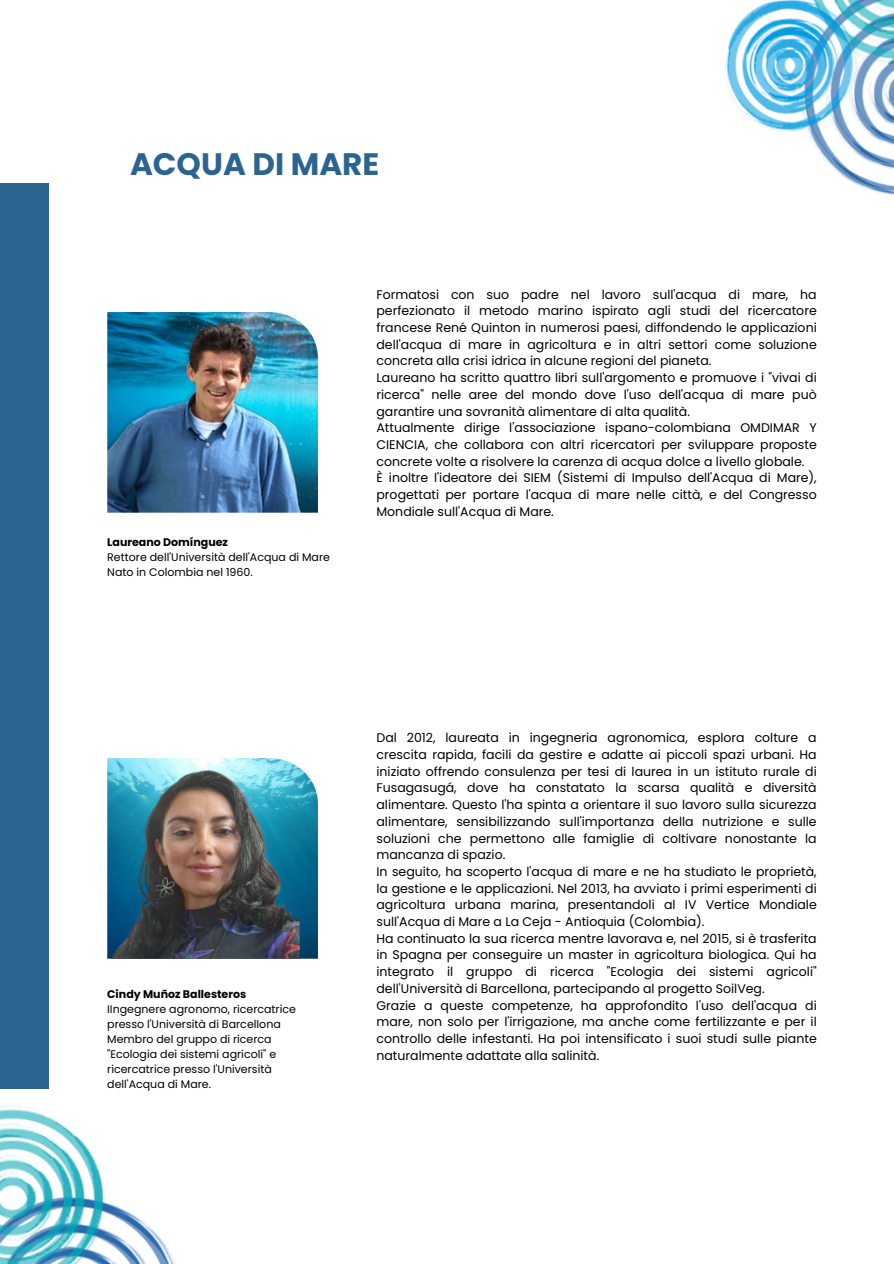
<style>
.page{position:relative;width:894px;height:1264px;background:#fff}
.page>*{position:absolute;margin:0;border:0;box-sizing:border-box;transform-origin:0 0}
.t1{font:700 31.05px "Poppins";color:#2c6491}
.t2{font:12.45px/16.6px "Poppins";color:#000}
.t3{font:10.95px/14.9px "Poppins";color:#000}
.t4{font:700 10.95px "Poppins";color:#000}
</style>
<div class="page">
<img style="left:107px;top:312px;width:211px;height:200px">
<img style="left:300px;top:768px;width:18px;height:190px">
<img style="left:107px;top:758px;width:193px;height:200px">
<div style="left:0;top:183px;width:49px;height:905px;background:#2c6491"></div>
<img style="left:725px;top:0;width:168px;height:195px">
<img style="left:0;top:1088px;width:175px;height:175px">
<p class="t1" style="left:130px;top:142px;width:251px">ACQUA DI MARE</p>
<p class="t4" style="left:107px;top:534px;width:122px">Laureano Domínguez</p>
<p class="t3" style="left:107px;top:549px;width:224px">Rettore dell'Università dell'Acqua di Mare</p>
<p class="t3" style="left:107px;top:564px;width:147px">Nato in Colombia nel 1960.</p>
<p class="t2" style="left:376px;top:286px;width:441px">Formatosi con suo padre nel lavoro sull'acqua di mare, ha perfezionato il metodo marino ispirato agli studi del ricercatore francese René Quinton in numerosi paesi, diffondendo le applicazioni dell'acqua di mare in agricoltura e in altri settori come soluzione concreta alla crisi idrica in alcune regioni del pianeta.<br>Laureano ha scritto quattro libri sull'argomento e promuove i "vivai di ricerca" nelle aree del mondo dove l'uso dell'acqua di mare può garantire una sovranità alimentare di alta qualità.<br>Attualmente dirige l'associazione ispano-colombiana OMDIMAR Y CIENCIA, che collabora con altri ricercatori per sviluppare proposte concrete volte a risolvere la carenza di acqua dolce a livello globale.<br>È inoltre l'ideatore dei SIEM (Sistemi di Impulso dell'Acqua di Mare), progettati per portare l'acqua di mare nelle città, e del Congresso Mondiale sull'Acqua di Mare.</p>
<p class="t4" style="left:107px;top:986px;width:140px">Cindy Muñoz Ballesteros</p>
<p class="t3" style="left:107px;top:1002px;width:190px">IIngegnere agronomo, ricercatrice presso l'Università di Barcellona</p>
<p class="t3" style="left:107px;top:1031px;width:170px">Membro del gruppo di ricerca "Ecologia dei sistemi agricoli" e ricercatrice presso l'Università dell'Acqua di Mare.</p>
<h2 class="t2" style="left:376px;top:729px;width:441px">Dal 2012, laureata in ingegneria agronomica, esplora colture a crescita rapida, facili da gestire e adatte ai piccoli spazi urbani. Ha iniziato offrendo consulenza per tesi di laurea in un istituto rurale di Fusagasugá, dove ha constatato la scarsa qualità e diversità alimentare. Questo l'ha spinta a orientare il suo lavoro sulla sicurezza alimentare, sensibilizzando sull'importanza della nutrizione e sulle soluzioni che permettono alle famiglie di coltivare nonostante la mancanza di spazio.<br>In seguito, ha scoperto l'acqua di mare e ne ha studiato le proprietà, la gestione e le applicazioni. Nel 2013, ha avviato i primi esperimenti di agricoltura urbana marina, presentandoli al IV Vertice Mondiale sull'Acqua di Mare a La Ceja - Antioquia (Colombia).<br>Ha continuato la sua ricerca mentre lavorava e, nel 2015, si è trasferita in Spagna per conseguire un master in agricoltura biologica. Qui ha integrato il gruppo di ricerca "Ecologia dei sistemi agricoli" dell'Università di Barcellona, partecipando al progetto SoilVeg.<br>Grazie a queste competenze, ha approfondito l'uso dell'acqua di mare, non solo per l'irrigazione, ma anche come fertilizzante e per il controllo delle infestanti. Ha poi intensificato i suoi studi sulle piante naturalmente adattate alla salinità.</h2>
</div>
